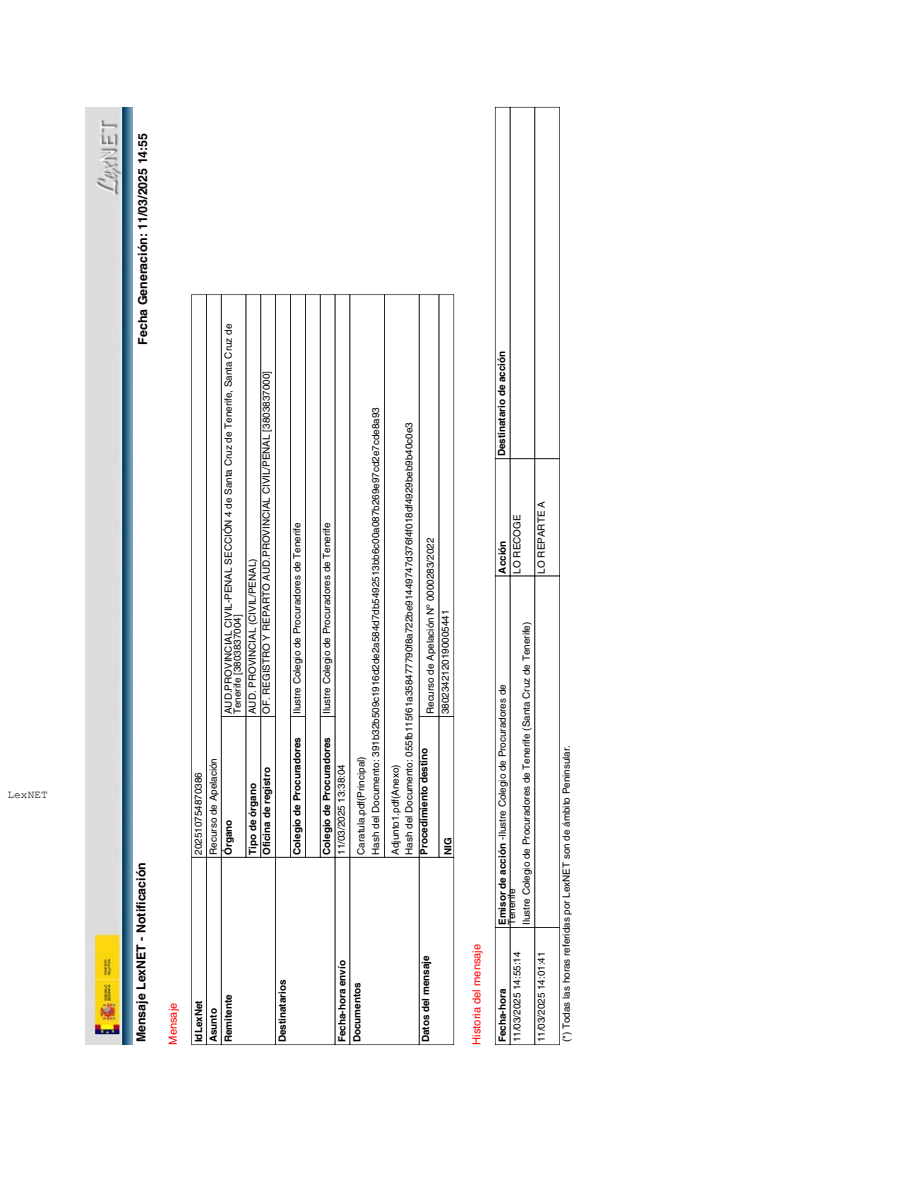
<style>
.page{position:relative;width:918px;height:1188px;background:#fff}
.page>*{position:absolute;margin:0;border:0;box-sizing:border-box;transform-origin:0 0}
.t1{font:700 12.3px "Helvetica LT Pro";color:#000}
.t2{font:11.1px "Helvetica LT Pro";color:#f00}
.t3{font:11.1px "Courier New";color:#000}
.t4{font:9.9px/14.9px "Helvetica LT Pro";color:#000}
.t5{font:700 9.9px/14.9px "Helvetica LT Pro";color:#000}
.s1{font-weight:700}
</style>
<div class="page">
<img style="left:86px;top:108px;width:47px;height:937px">
<svg style="left:191px;top:294px;width:263px;height:751px"></svg>
<svg style="left:495px;top:107px;width:65px;height:938px"></svg>
<h2 class="t3" style="left:8px;top:789px;width:42px">LexNET</h2>
<p class="t1" style="left:138px;top:345px;width:213px;rotate:-90deg">Fecha Generación: 11/03/2025 14:55</p>
<h4 class="t1" style="left:137px;top:1042px;width:182px;rotate:-90deg">Mensaje LexNET - Notificación</h4>
<h4 class="t4" style="left:222px;top:714px;width:392px;rotate:-90deg">AUD.PROVINCIAL CIVIL-PENAL SECCIÓN 4 de Santa Cruz de Tenerife, Santa Cruz de</h4>
<p class="t4" style="left:260px;top:714px;width:344px;rotate:-90deg">OF. REGISTRO Y REPARTO AUD.PROVINCIAL CIVIL/PENAL [3803837000]</p>
<p class="t4" style="left:246px;top:714px;width:157px;rotate:-90deg">AUD. PROVINCIAL (CIVIL/PENAL)</p>
<p class="t4" style="left:231px;top:714px;width:101px;rotate:-90deg">Tenerife [3803837004]</p>
<p class="t4" style="left:192px;top:855px;width:98px;rotate:-90deg">202510754870386<br>Recurso de Apelación<br><span class="s1">Órgano</span></p>
<p class="t5" style="left:247px;top:855px;width:89px;line-height:14px;rotate:-90deg">Tipo de órgano<br>Oficina de registro</p>
<p class="t4" style="left:290px;top:714px;width:193px;rotate:-90deg">Ilustre Colegio de Procuradores de Tenerife</p>
<p class="t5" style="left:290px;top:855px;width:119px;rotate:-90deg">Colegio de Procuradores</p>
<h2 class="t2" style="left:169px;top:1045px;width:44px;rotate:-90deg">Mensaje</h2>
<p class="t5" style="left:192px;top:1042px;width:49px;rotate:-90deg">IdLexNet<br>Asunto<br>Remitente</p>
<p class="t5" style="left:276px;top:1042px;width:64px;rotate:-90deg">Destinatarios</p>
<h4 class="t4" style="left:320px;top:714px;width:193px;rotate:-90deg">Ilustre Colegio de Procuradores de Tenerife</h4>
<p class="t5" style="left:320px;top:855px;width:119px;rotate:-90deg">Colegio de Procuradores</p>
<p class="t4" style="left:335px;top:855px;width:92px;rotate:-90deg">11/03/2025 13:38:04</p>
<p class="t4" style="left:354px;top:855px;width:449px;rotate:-90deg">Caratula.pdf(Principal)<br>Hash del Documento: 391b32b509c1916d2de2a584d7db5492513bb6c00a087b269e97cd2e7cde8a93</p>
<h4 class="t4" style="left:403px;top:855px;width:434px;rotate:-90deg">Hash del Documento: 055fb115f61a358477790f8a722be91449747d376f4f018df4929beb9b40c0e3</h4>
<p class="t4" style="left:424px;top:714px;width:178px;rotate:-90deg">Recurso de Apelación Nº 0000283/2022</p>
<h1 class="t4" style="left:439px;top:714px;width:106px;rotate:-90deg">3802342120190005441</h1>
<h4 class="t5" style="left:418px;top:855px;width:108px;rotate:-90deg">Procedimiento destino</h4>
<h4 class="t4" style="left:389px;top:855px;width:92px;rotate:-90deg">Adjunto1.pdf(Anexo)</h4>
<h4 class="t5" style="left:442px;top:855px;width:19px;rotate:-90deg">NIG</h4>
<h4 class="t5" style="left:495px;top:456px;width:107px;rotate:-90deg">Destinatario de acción</h4>
<p class="t4" style="left:496px;top:574px;width:60px;rotate:-90deg"><span class="s1">Acción<br></span>LO RECOGE</p>
<p class="t4" style="left:535px;top:574px;width:73px;rotate:-90deg">LO REPARTE A</p>
<p class="t4" style="left:520px;top:925px;width:305px;rotate:-90deg">Ilustre Colegio de Procuradores de Tenerife (Santa Cruz de Tenerife)</p>
<p class="t4" style="left:496px;top:925px;width:242px;rotate:-90deg"><span class="s1">Emisor de acción</span> -Ilustre Colegio de Procuradores de</p>
<h1 class="t4" style="left:505px;top:925px;width:38px;rotate:-90deg">Tenerife</h1>
<p class="t2" style="left:473px;top:1045px;width:102px;rotate:-90deg">Historia del mensaje</p>
<p class="t5" style="left:336px;top:1042px;width:83px;rotate:-90deg">Fecha-hora envío<br>Documentos</p>
<p class="t5" style="left:419px;top:1042px;width:88px;rotate:-90deg">Datos del mensaje</p>
<h3 class="t4" style="left:496px;top:1042px;width:92px;rotate:-90deg"><span class="s1">Fecha-hora<br></span>11/03/2025 14:55:14</h3>
<p class="t4" style="left:535px;top:1042px;width:92px;rotate:-90deg">11/03/2025 14:01:41</p>
<p class="t4" style="left:560px;top:1042px;width:299px;rotate:-90deg">(*) Todas las horas referidas por LexNET son de ámbito Peninsular.</p>
</div>
